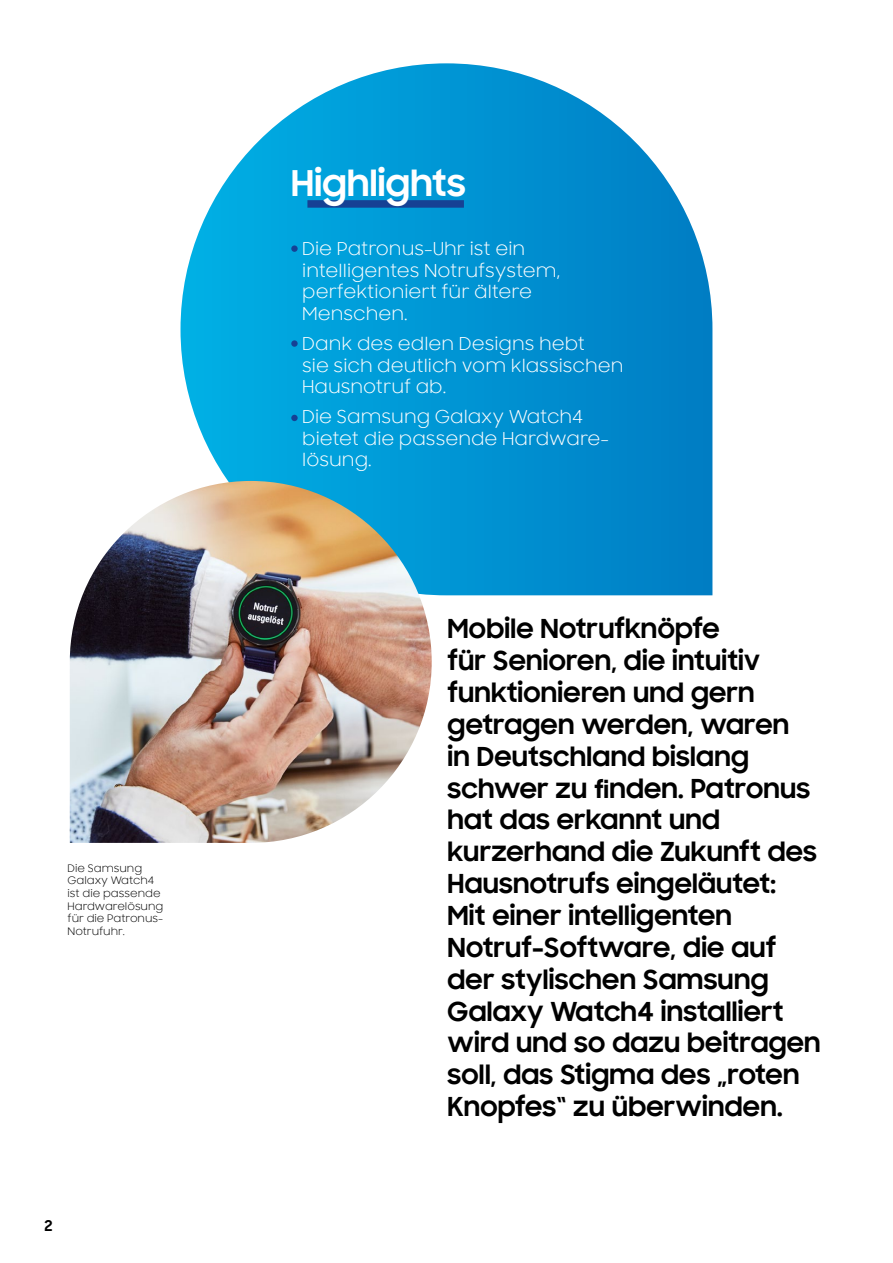
<style>
.page{position:relative;width:893px;height:1263px;background:#fff}
.page>*{position:absolute;margin:0;border:0;box-sizing:border-box;transform-origin:0 0}
.t1{font:700 36px "Samsung Sharp Sans";letter-spacing:.01em;color:#fff}
.t2{font:700 26.55px/31.8px "Samsung Sharp Sans";letter-spacing:.01em;color:#000}
.t3{font:18px/21.6px "Samsung Sharp Sans";color:#fff}
.t4{font:700 15px "Samsung Sharp Sans";color:#000}
.t5{font:10.5px/12.6px "Samsung Sharp Sans";color:#000}
</style>
<div class="page">
<svg style="left:180px;top:63px;width:532px;height:532px;background:#21a1d8"></svg>
<div style="left:291px;top:245px;width:7px;height:7px;background:#164194;border-radius:50%"></div>
<div style="left:291px;top:340px;width:7px;height:7px;background:#164194;border-radius:50%"></div>
<div style="left:291px;top:415px;width:7px;height:6px;background:#164194;border-radius:50%"></div>
<div style="left:307px;top:200px;width:157px;height:8px;background:#164194"></div>
<img style="left:70px;top:481px;width:362px;height:362px">
<p class="t5" style="left:68px;top:861px;width:97px">Die Samsung<br>Galaxy Watch4 ist die passende<br>Hardwarelösung für die Patronus-<br>Notrufuhr.</p>
<p class="t4" style="left:44px;top:1214px;width:10px">2</p>
<h1 class="t1" style="left:291px;top:157px;width:176px">Highlights</h1>
<p class="t3" style="left:302px;top:237px;width:259px">Die Patronus-Uhr ist ein intelligentes Notrufsystem, perfektioniert für ältere<br>Menschen.</p>
<p class="t3" style="left:302px;top:332px;width:323px">Dank des edlen Designs hebt<br>sie sich deutlich vom klassischen<br>Hausnotruf ab.</p>
<p class="t3" style="left:302px;top:405px;width:308px">Die Samsung Galaxy Watch4 bietet die passende Hardware&shy;lösung.</p>
<p class="t2" style="left:448px;top:612px;width:375px">Mobile Notrufknöpfe<br>für Senioren, die intuitiv funktionieren und gern getragen werden, waren<br>in Deutschland bislang schwer zu finden. Patronus hat das erkannt und kurzerhand die Zukunft des<br>Hausnotrufs eingeläutet:<br>Mit einer intelligenten<br>Notruf-Software, die auf der stylischen Samsung<br>Galaxy Watch4 installiert wird und so dazu beitragen soll, das Stigma des „roten<br>Knopfes“ zu überwinden.</p>
</div>
